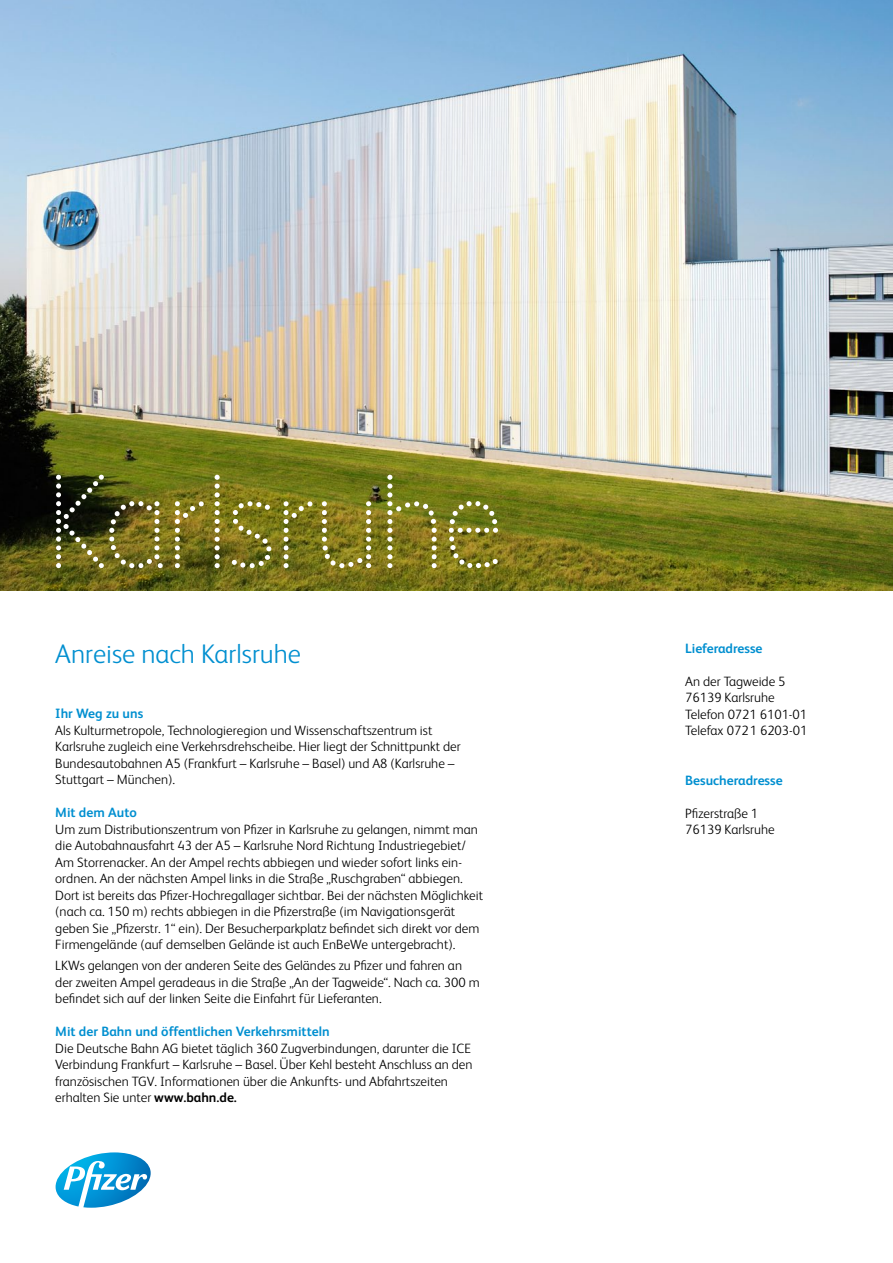
<style>
.page{position:relative;width:893px;height:1263px;background:#fff}
.page>*{position:absolute;margin:0;border:0;box-sizing:border-box;transform-origin:0 0}
.t1{font:100 135px "Pdot Beta";color:#fff}
.t2{font:300 27px "FS Albert";color:#008fd0}
.t3{font:300 13.5px/16.5px "FS Albert";color:#000}
.t4{font:700 13.5px "FS Albert";color:#008fd0}
.s1{font-weight:700}
</style>
<div class="page">
<img style="left:0;top:0;width:893px;height:590px">
<svg style="left:56px;top:1152px;width:95px;height:56px"></svg>
<h1 class="t1" style="left:45px;top:447px;width:458px">Karlsruhe</h1>
<h2 class="t2" style="left:55px;top:636px;width:247px">Anreise nach Karlsruhe</h2>
<p class="t4" style="left:55px;top:705px;width:90px">Ihr Weg zu uns</p>
<p class="t3" style="left:55px;top:721px;width:407px">Als Kulturmetropole, Technologieregion und Wissenschaftszentrum ist Karlsruhe zugleich eine Verkehrsdrehscheibe. Hier liegt der Schnittpunkt der Bundesautobahnen A5 (Frankfurt – Karlsruhe – Basel) und A8 (Karlsruhe – Stuttgart – München).</p>
<p class="t4" style="left:55px;top:804px;width:83px">Mit dem Auto</p>
<p class="t3" style="left:55px;top:820px;width:429px">Um zum Distributionszentrum von Pfizer in Karlsruhe zu gelangen, nimmt man die Autobahnausfahrt 43 der A5 – Karlsruhe Nord Richtung Industriegebiet/ Am Storrenacker. An der Ampel rechts abbiegen und wieder sofort links ein&shy;ordnen. An der nächsten Ampel links in die Straße „Ruschgraben“ abbiegen.<br>Dort ist bereits das Pfizer-Hochregallager sichtbar. Bei der nächsten Möglichkeit (nach ca. 150 m) rechts abbiegen in die Pfizerstraße (im Navigationsgerät geben Sie „Pfizerstr. 1“ ein). Der Besucherparkplatz befindet sich direkt vor dem Firmengelände (auf demselben Gelände ist auch EnBeWe untergebracht).</p>
<p class="t3" style="left:55px;top:957px;width:426px">LKWs gelangen von der anderen Seite des Geländes zu Pfizer und fahren an der zweiten Ampel geradeaus in die Straße „An der Tagweide“. Nach ca. 300 m befindet sich auf der linken Seite die Einfahrt für Lieferanten.</p>
<p class="t4" style="left:55px;top:1022px;width:276px">Mit der Bahn und öffentlichen Verkehrsmitteln</p>
<p class="t3" style="left:55px;top:1039px;width:419px">Die Deutsche Bahn AG bietet täglich 360 Zugverbindungen, darunter die ICE Verbindung Frankfurt – Karlsruhe – Basel. Über Kehl besteht Anschluss an den französischen TGV. Informationen über die Ankunfts- und Abfahrtszeiten erhalten Sie unter <span class="s1">www.bahn.de.</span></p>
<p class="t4" style="left:685px;top:639px;width:79px">Lieferadresse</p>
<p class="t3" style="left:685px;top:672px;width:124px">An der Tagweide 5<br>76139 Karlsruhe<br>Telefon 0721 6101-01<br>Telefax 0721 6203-01</p>
<p class="t4" style="left:685px;top:771px;width:99px">Besucheradresse</p>
<p class="t3" style="left:685px;top:804px;width:91px">Pfizerstraße 1<br>76139 Karlsruhe</p>
</div>
